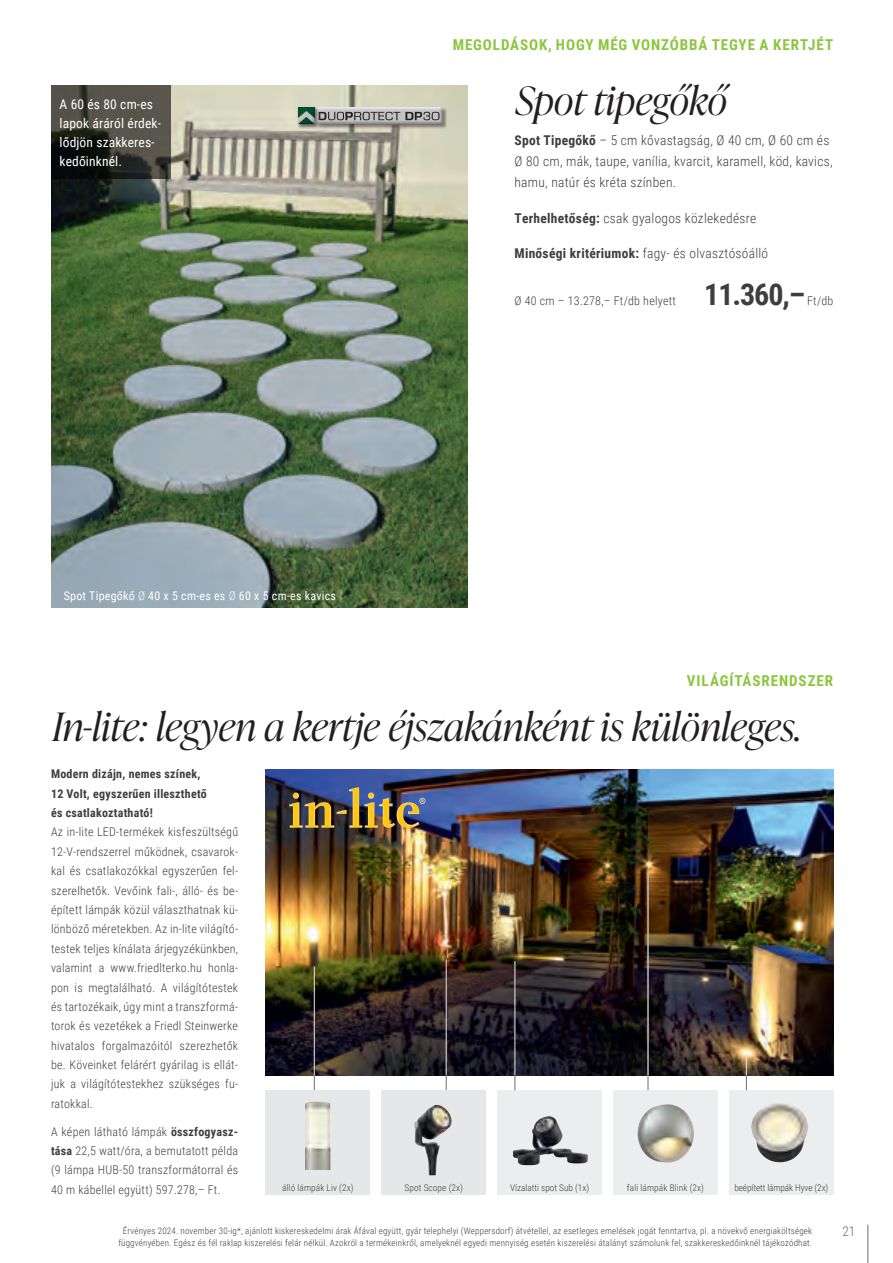
<style>
.page{position:relative;width:893px;height:1263px;background:#fff}
.page>*{position:absolute;margin:0;border:0;box-sizing:border-box;transform-origin:0 0}
.t1{font:italic 300 39px "Ivy Presto Display";letter-spacing:.01em;color:#231f20}
.t2{font:700 30px "Roboto Condensed";color:#3e3e3f}
.t3{font:700 15px "Roboto Condensed";letter-spacing:.06em;color:#8bc63e}
.t4{font:300 13.5px/21px "Roboto Condensed";letter-spacing:.02em;color:#3e3e3f}
.t5{font:13.5px/18.8px "Roboto Condensed";letter-spacing:.01em;color:#fff}
.t6{font:300 13.5px "Roboto Condensed";color:#6c6d70}
.t7{font:300 12px/19.4px "Roboto Condensed";letter-spacing:.02em;color:#3e3e3f;text-align:justify}
.t8{font:700 12px/19.4px "Roboto Condensed";letter-spacing:.02em;color:#3e3e3f}
.t9{font:12px "Roboto Condensed";letter-spacing:.02em;color:#fff}
.t10{font:300 9.3px "Roboto Condensed";letter-spacing:.01em;color:#3e3e3f}
.t11{font:300 9.3px "Roboto Condensed";letter-spacing:-.01em;color:#3e3e3f}
.t12{font:300 9px "Roboto Condensed";letter-spacing:.02em;color:#3e3e3f}
.s1{font-weight:300}
.s2{font-weight:700}
</style>
<div class="page">
<hr style="left:867px;top:1225px;width:1px;height:38px;background:#6c6d70">
<img style="left:266px;top:769px;width:567px;height:306px">
<img style="left:293px;top:787px;width:81px;height:41px">
<svg style="left:314px;top:1075px;width:1px;height:15px"></svg>
<svg style="left:446px;top:1075px;width:1px;height:15px"></svg>
<svg style="left:514px;top:1075px;width:1px;height:16px"></svg>
<hr style="left:648px;top:873px;width:1px;height:218px;background:#6c6d70">
<hr style="left:314px;top:966px;width:1px;height:109px;background:#e6e7e9">
<hr style="left:446px;top:959px;width:1px;height:116px;background:#e6e7e9">
<hr style="left:514px;top:961px;width:1px;height:114px;background:#e6e7e9">
<hr style="left:648px;top:873px;width:1px;height:202px;background:#e6e7e9">
<div style="left:382px;top:1174px;width:104px;height:21px;background:#e6e7e9"></div>
<div style="left:382px;top:1090px;width:104px;height:85px;background:#e6e7e9"></div>
<img style="left:414px;top:1105px;width:38px;height:70px">
<div style="left:266px;top:1090px;width:104px;height:87px;background:#e6e7e9"></div>
<img style="left:305px;top:1101px;width:26px;height:69px">
<div style="left:729px;top:1091px;width:104px;height:104px;background:#e6e7e9"></div>
<svg style="left:497px;top:1091px;width:105px;height:104px;background:#d4d5d6"></svg>
<div style="left:613px;top:1091px;width:105px;height:104px;background:#e6e7e9"></div>
<img style="left:637px;top:1104px;width:57px;height:59px">
<div style="left:266px;top:1170px;width:104px;height:25px;background:#e6e7e9"></div>
<svg style="left:746px;top:1056px;width:1px;height:35px"></svg>
<img style="left:535px;top:1116px;width:14px;height:8px">
<img style="left:751px;top:1103px;width:57px;height:60px">
<img style="left:51px;top:85px;width:417px;height:523px">
<div style="left:316px;top:107px;width:131px;height:22px;background:#231f20;opacity:.5"></div>
<div style="left:316px;top:104px;width:131px;height:21px;background:#231f20;opacity:.5"></div>
<div style="left:297px;top:106px;width:22px;height:22px;background:#231f20;opacity:.6"></div>
<svg style="left:316px;top:107px;width:126px;height:17px;background:#a3a2a3"></svg>
<div style="left:297px;top:106px;width:19px;height:19px;background:#231f20;opacity:.6"></div>
<svg style="left:51px;top:85px;width:119px;height:94px;background:#3c3c35"></svg>
<p class="t5" style="left:60px;top:95px;width:103px">A 60 és 80 cm-es lapok áráról érdek&shy;lődjön szakkeres&shy;kedőinknél.</p>
<p class="t9" style="left:64px;top:587px;width:274px">Spot Tipegőkő <span class="s1">Ø</span> 40 x 5 cm-es es <span class="s1">Ø</span> 60 x 5 cm-es kavics</p>
<p class="t3" style="left:453px;top:34px;width:382px">MEGOLDÁSOK, HOGY MÉG VONZÓBBÁ TEGYE A KERTJÉT</p>
<h1 class="t1" style="left:516px;top:73px;width:213px">Spot tipegőkő</h1>
<p class="t4" style="left:514px;top:129px;width:320px"><span class="s2">Spot Tipegőkő</span> – 5 cm kővastagság, Ø 40 cm, Ø 60 cm és<br>Ø 80 cm, mák, taupe, vanília, kvarcit, karamell, köd, kavics, hamu, natúr és kréta színben.</p>
<p class="t4" style="left:514px;top:207px;width:243px"><span class="s2">Terhelhetőség:</span> csak gyalogos közlekedésre</p>
<p class="t4" style="left:514px;top:242px;width:255px"><span class="s2">Minőségi kritériumok:</span> fagy- és olvasztósóálló</p>
<p class="t7" style="left:514px;top:291px;width:163px">Ø 40 cm – 13.278,– Ft/db helyett</p>
<h2 class="t2" style="left:704px;top:273px;width:103px">11.360,–</h2>
<p class="t7" style="left:807px;top:291px;width:28px">Ft/db</p>
<p class="t3" style="left:687px;top:670px;width:148px">VILÁGÍTÁSRENDSZER</p>
<h1 class="t1" style="left:53px;top:699px;width:750px">In-lite: legyen a kertje éjszakánként is különleges.</h1>
<p class="t8" style="left:51px;top:764px;width:157px">Modern dizájn, nemes színek,<br>12 Volt, egyszerűen illeszthető és csatlakoztatható!</p>
<p class="t7" style="left:51px;top:822px;width:189px">Az in-lite LED-termékek kisfeszültségű 12-V-rendszerrel működnek, csavarok&shy;kal és csatlakozókkal egyszerűen fel&shy;szerelhetők. Vevőink fali-, álló- és be&shy;épített lámpák közül választhatnak kü&shy;lönböző méretekben. Az in-lite világító&shy;testek teljes kínálata árjegyzékünkben, valamint a www.friedlterko.hu honla&shy;pon is megtalálható. A világítótestek és tartozékaik, úgy mint a transzformá&shy;torok és vezetékek a Friedl Steinwerke hivatalos forgalmazóitól szerezhetők be. Köveinket felárért gyárilag is ellát&shy;juk a világítótestekhez szükséges fu&shy;ratokkal.</p>
<p class="t7" style="left:51px;top:1121px;width:189px">A képen látható lámpák <span class="s2">összfogyasz&shy;tása</span> 22,5 watt/óra, a bemutatott példa (9 lámpa HUB-50 transzformátorral és 40 m kábellel együtt) 597.278,– Ft.</p>
<p class="t10" style="left:282px;top:1181px;width:73px">álló lámpák Liv (2x)</p>
<p class="t10" style="left:404px;top:1181px;width:60px">Spot Scope (2x)</p>
<p class="t10" style="left:510px;top:1181px;width:81px">Vízalatti spot Sub (1x)</p>
<p class="t10" style="left:627px;top:1181px;width:79px">fali lámpák Blink (2x)</p>
<p class="t11" style="left:734px;top:1181px;width:95px">beépített lámpák Hyve (2x)</p>
<p class="t12" style="left:123px;top:1224px;width:691px">Érvényes 2024. november 30-ig*, ajánlott kiskereskedelmi árak Áfával együtt, gyár telephelyi (Weppersdorf) átvétellel, az esetleges emelések jogát fenntartva, pl. a növekvő energiaköltségek</p>
<p class="t6" style="left:842px;top:1221px;width:13px">21</p>
<p class="t12" style="left:118px;top:1237px;width:695px">függvényében. Egész és fél raklap kiszerelési felár nélkül. Azokról a termékeinkről, amelyeknél egyedi mennyiség esetén kiszerelési átalányt számolunk fel, szakkereskedőinknél tájékozódhat.</p>
</div>
